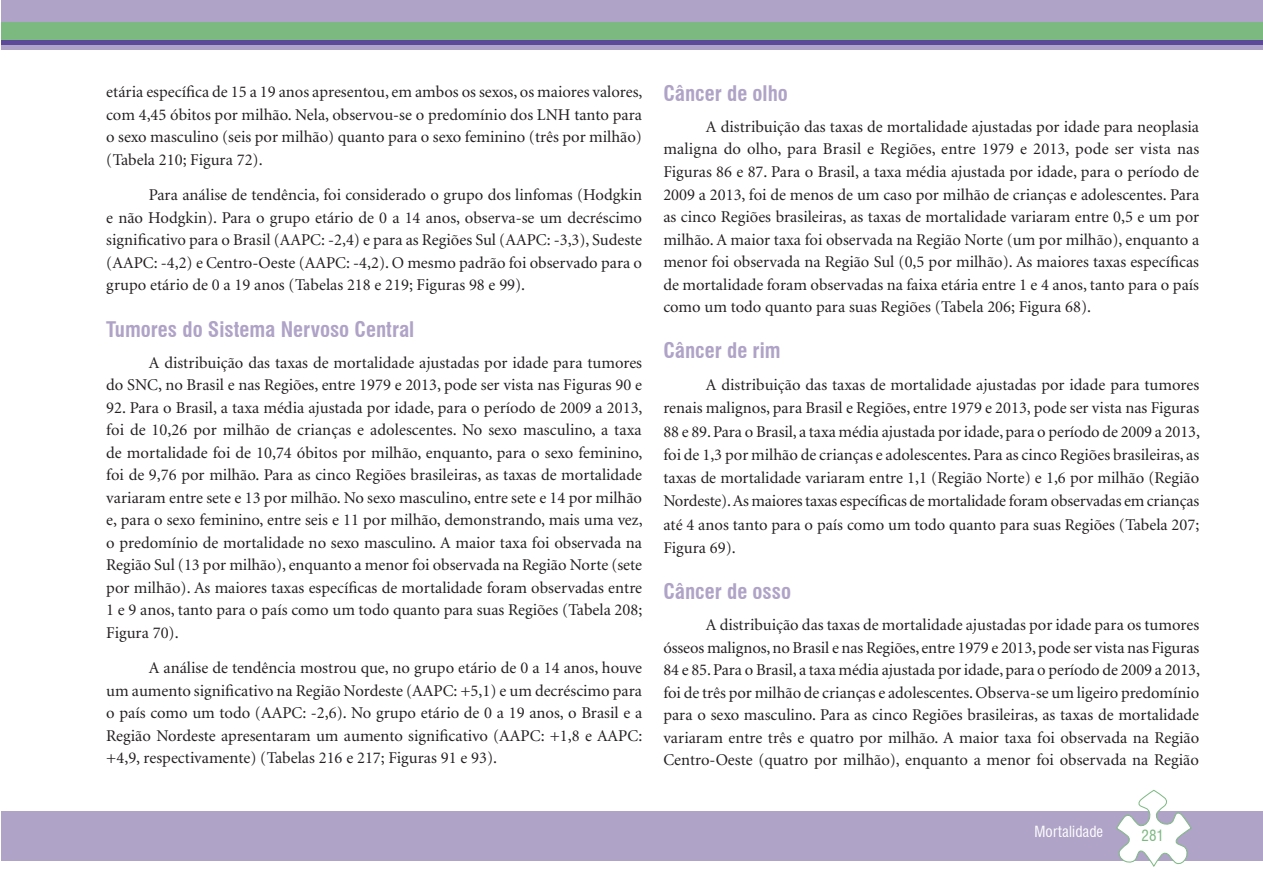
<style>
.page{position:relative;width:1263px;height:893px;background:#fff}
.page>*{position:absolute;margin:0;border:0;box-sizing:border-box;transform-origin:0 0}
.t1{font:700 condensed 21px "Swiss 721 BT";color:#afa3c7}
.t2{font:16.5px/22.5px "Minion";color:#231f20;text-align:justify}
.t3{font:condensed 15px "Swiss 721 BT";letter-spacing:.01em;color:#fff}
.t4{font:condensed 15px "Swiss 721 BT";color:#7cb981}
</style>
<div class="page">
<div style="left:2px;top:811px;width:1261px;height:50px;background:#afa3c7"></div>
<svg style="left:1116px;top:789px;width:76px;height:78px"></svg>
<div style="left:2px;top:0;width:1261px;height:50px;background:#afa3c7"></div>
<div style="left:2px;top:22px;width:1261px;height:19px;background:#7cb981"></div>
<hr style="left:2px;top:41px;width:1261px;height:4px;background:#5c4998">
<p class="t2" style="left:106px;top:82px;width:538px">etária específica de 15 a 19 anos apresentou, em ambos os sexos, os maiores valores, com 4,45 óbitos por milhão. Nela, observou-se o predomínio dos LNH tanto para o sexo masculino (seis por milhão) quanto para o sexo feminino (três por milhão) (Tabela 210; Figura 72).</p>
<p class="t2" style="left:106px;top:184px;width:537px;text-indent:43px">Para análise de tendência, foi considerado o grupo dos linfomas (Hodgkin e não Hodgkin). Para o grupo etário de 0 a 14 anos, observa-se um decréscimo significativo para o Brasil (AAPC: -2,4) e para as Regiões Sul (AAPC: -3,3), Sudeste (AAPC: -4,2) e Centro-Oeste (AAPC: -4,2). O mesmo padrão foi observado para o grupo etário de 0 a 19 anos (Tabelas 218 e 219; Figuras 98 e 99).</p>
<p class="t1" style="left:106px;top:316px;width:310px">Tumores do Sistema Nervoso Central</p>
<p class="t2" style="left:106px;top:352px;width:537px;text-align:right">A distribuição das taxas de mortalidade ajustadas por idade para tumores<br>do SNC, no Brasil e nas Regiões, entre 1979 e 2013, pode ser vista nas Figuras 90 e</p>
<p class="t2" style="left:106px;top:397px;width:538px">92. Para o Brasil, a taxa média ajustada por idade, para o período de 2009 a 2013, foi de 10,26 por milhão de crianças e adolescentes. No sexo masculino, a taxa de mortalidade foi de 10,74 óbitos por milhão, enquanto, para o sexo feminino, foi de 9,76 por milhão. Para as cinco Regiões brasileiras, as taxas de mortalidade variaram entre sete e 13 por milhão. No sexo masculino, entre sete e 14 por milhão e, para o sexo feminino, entre seis e 11 por milhão, demonstrando, mais uma vez, o predomínio de mortalidade no sexo masculino. A maior taxa foi observada na Região Sul (13 por milhão), enquanto a menor foi observada na Região Norte (sete por milhão). As maiores taxas específicas de mortalidade foram observadas entre 1 e 9 anos, tanto para o país como um todo quanto para suas Regiões (Tabela 208; Figura 70).</p>
<p class="t2" style="left:106px;top:657px;width:537px;text-indent:43px">A análise de tendência mostrou que, no grupo etário de 0 a 14 anos, houve um aumento significativo na Região Nordeste (AAPC: +5,1) e um decréscimo para o país como um todo (AAPC: -2,6). No grupo etário de 0 a 19 anos, o Brasil e a Região Nordeste apresentaram um aumento significativo (AAPC: +1,8 e AAPC: +4,9, respectivamente) (Tabelas 216 e 217; Figuras 91 e 93).</p>
<p class="t1" style="left:663px;top:81px;width:126px">Câncer de olho</p>
<p class="t2" style="left:663px;top:116px;width:537px;text-indent:43px">A distribuição das taxas de mortalidade ajustadas por idade para neoplasia maligna do olho, para Brasil e Regiões, entre 1979 e 2013, pode ser vista nas Figuras 86 e 87. Para o Brasil, a taxa média ajustada por idade, para o período de 2009 a 2013, foi de menos de um caso por milhão de crianças e adolescentes. Para as cinco Regiões brasileiras, as taxas de mortalidade variaram entre 0,5 e um por milhão. A maior taxa foi observada na Região Norte (um por milhão), enquanto a menor foi observada na Região Sul (0,5 por milhão). As maiores taxas específicas de mortalidade foram observadas na faixa etária entre 1 e 4 anos, tanto para o país como um todo quanto para suas Regiões (Tabela 206; Figura 68).</p>
<p class="t1" style="left:663px;top:338px;width:119px">Câncer de rim</p>
<p class="t2" style="left:663px;top:374px;width:538px;line-height:23.2px;text-indent:43px">A distribuição das taxas de mortalidade ajustadas por idade para tumores renais malignos, para Brasil e Regiões, entre 1979 e 2013, pode ser vista nas Figuras 88 e 89. Para o Brasil, a taxa média ajustada por idade, para o período de 2009 a 2013, foi de 1,3 por milhão de crianças e adolescentes. Para as cinco Regiões brasileiras, as taxas de mortalidade variaram entre 1,1 (Região Norte) e 1,6 por milhão (Região Nordeste). As maiores taxas específicas de mortalidade foram observadas em crianças até 4 anos tanto para o país como um todo quanto para suas Regiões (Tabela 207; Figura 69).</p>
<p class="t1" style="left:663px;top:579px;width:129px">Câncer de osso</p>
<p class="t2" style="left:663px;top:614px;width:538px;text-indent:43px">A distribuição das taxas de mortalidade ajustadas por idade para os tumores ósseos malignos, no Brasil e nas Regiões, entre 1979 e 2013, pode ser vista nas Figuras 84 e 85. Para o Brasil, a taxa média ajustada por idade, para o período de 2009 a 2013, foi de três por milhão de crianças e adolescentes. Observa-se um ligeiro predomínio para o sexo masculino. Para as cinco Regiões brasileiras, as taxas de mortalidade variaram entre três e quatro por milhão. A maior taxa foi observada na Região Centro-Oeste (quatro por milhão), enquanto a menor foi observada na Região</p>
<p class="t3" style="left:1034px;top:822px;width:70px">Mortalidade</p>
<p class="t4" style="left:1141px;top:826px;width:24px">281</p>
</div>
